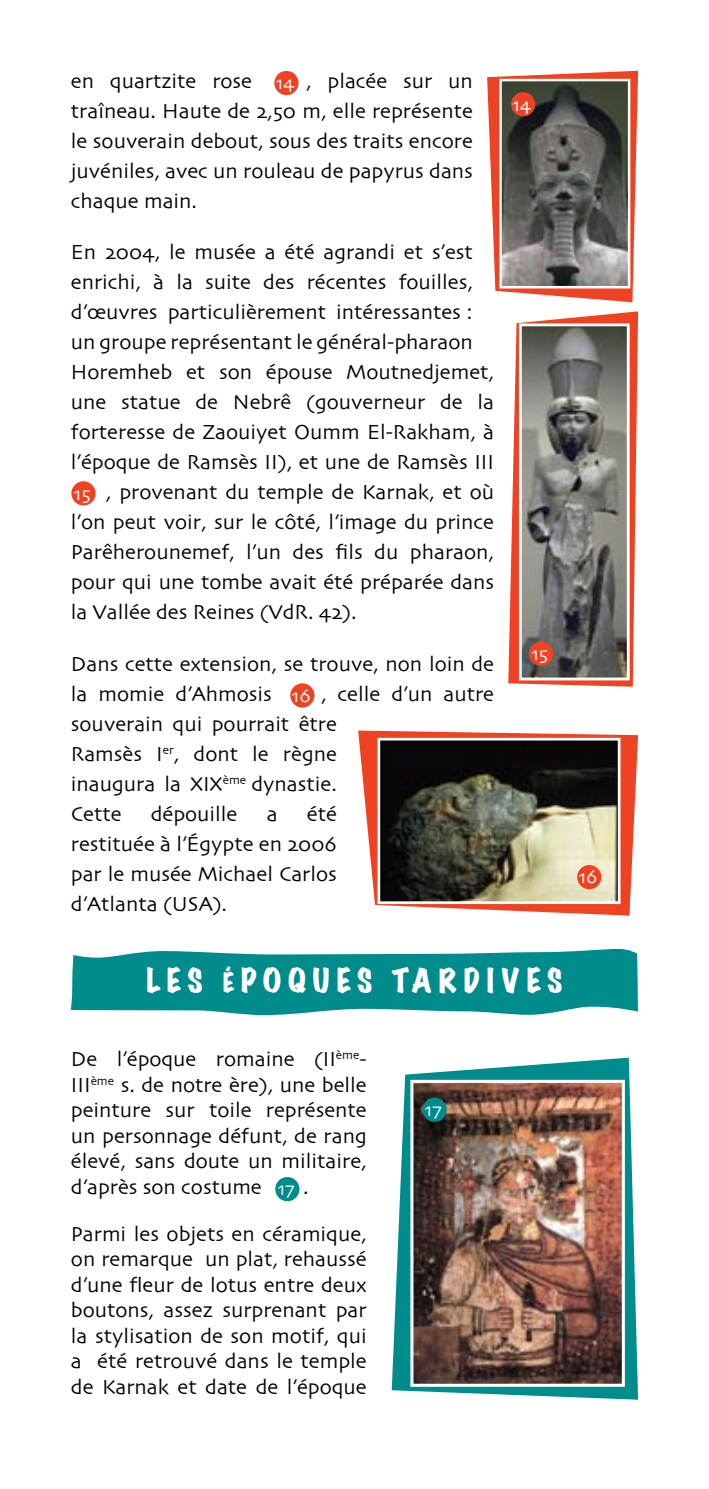
<style>
.page{position:relative;width:709px;height:1489px;background:#fff}
.page>*{position:absolute;margin:0;border:0;box-sizing:border-box;transform-origin:0 0}
.t1{font:expanded 30px "Marker Felt";letter-spacing:.2em;color:#fff}
.t2{font:21.25px/30px "Skia";color:#000;text-align:justify}
.t3{font:19.5px "Skia";color:#fff}
.s1{color:#fff}
</style>
<div class="page">
<svg style="left:71px;top:948px;width:567px;height:67px;background:#259c9c"></svg>
<svg style="left:392px;top:1057px;width:246px;height:342px;fill:#008b8c"></svg>
<img style="left:414px;top:1083px;width:207px;height:299px">
<div style="left:410px;top:1079px;width:215px;height:307px;border:3px solid #fff"></div>
<div style="left:422px;top:1097px;width:24px;height:24px;background:#008b8c;border-radius:50%"></div>
<div style="left:275px;top:1176px;width:24px;height:25px;background:#008b8c;border-radius:50%"></div>
<svg style="left:487px;top:71px;width:151px;height:231px"></svg>
<img style="left:503px;top:83px;width:123px;height:201px">
<div style="left:499px;top:79px;width:131px;height:209px;border:3px solid #fff"></div>
<div style="left:511px;top:92px;width:24px;height:24px;background:#ef4223;border-radius:50%"></div>
<div style="left:274px;top:71px;width:24px;height:24px;background:#ef4223;border-radius:50%"></div>
<svg style="left:508px;top:311px;width:130px;height:375px"></svg>
<img style="left:523px;top:327px;width:102px;height:349px">
<div style="left:519px;top:323px;width:110px;height:357px;border:3px solid #fff"></div>
<div style="left:529px;top:641px;width:24px;height:25px;background:#ef4223;border-radius:50%"></div>
<div style="left:71px;top:481px;width:25px;height:24px;background:#ef4223;border-radius:50%"></div>
<svg style="left:358px;top:730px;width:280px;height:185px;fill:#ef4223"></svg>
<img style="left:381px;top:741px;width:235px;height:159px">
<div style="left:377px;top:737px;width:243px;height:167px;border:3px solid #fff"></div>
<div style="left:577px;top:865px;width:24px;height:24px;background:#ef4223;border-radius:50%"></div>
<div style="left:290px;top:683px;width:24px;height:24px;background:#ef4223;border-radius:50%"></div>
<p class="t2" style="left:71px;top:67px;width:403px">en quartzite rose <span class="s1">(14)</span>, placée sur un traîneau. Haute de 2,50 m, elle représente le souverain debout, sous des traits encore juvéniles, avec un rouleau de papyrus dans chaque main.</p>
<p class="t2" style="left:71px;top:238px;width:425px;text-align:left">En 2004, le musée a été agrandi et s’est enrichi, à la suite des récentes fouilles, d’œuvres particulièrement intéressantes : un groupe représentant le général-pharaon Horemheb et son épouse Moutnedjemet, une statue de Nebrê (gouverneur de la forteresse de Zaouiyet Oumm El-Rakham, à l’époque de Ramsès II), et une de Ramsès III <span class="s1">(15</span> , provenant du temple de Karnak, et où l’on peut voir, sur le côté, l’image du prince Parêherounemef, l’un des fils du pharaon, pour qui une tombe avait été préparée dans la Vallée des Reines (VdR. 42).</p>
<p class="t2" style="left:71px;top:650px;width:425px;text-align:left">Dans cette extension, se trouve, non loin de la momie d’Ahmosis <span class="s1">(16)</span>, celle d’un autre souverain qui pourrait être<br>Ramsès I<sup>er</sup>, dont le règne<br>inaugura la XIX<sup>ème</sup> dynastie.<br>Cette</p>
<p class="t3" style="left:276px;top:71px;width:20px">14</p>
<p class="t3" style="left:74px;top:481px;width:18px">15</p>
<p class="t3" style="left:292px;top:683px;width:20px">16</p>
<p class="t2" style="left:71px;top:800px;width:267px;text-indent:236px">été restituée à l’Égypte en 2006 par le musée Michael Carlos d’Atlanta (USA).</p>
<p class="t2" style="left:151px;top:800px;width:88px">dépouille</p>
<p class="t2" style="left:267px;top:800px;width:12px">a</p>
<p class="t3" style="left:512px;top:92px;width:20px">14</p>
<p class="t3" style="left:531px;top:642px;width:18px">15</p>
<p class="t3" style="left:578px;top:865px;width:20px">16</p>
<h1 class="t1" style="left:146px;top:958px;width:417px">LES ÉPOQUES TARDIVES</h1>
<p class="t2" style="left:71px;top:1047px;width:297px;line-height:25.5px">De l’époque romaine (II<sup>ème</sup>-III<sup>ème</sup> s. de notre ère), une belle peinture sur toile représente un personnage défunt, de rang élevé, sans doute un militaire, d’après son costume <span class="s1">(17)</span>.</p>
<p class="t2" style="left:71px;top:1221px;width:297px;line-height:25.5px">Parmi les objets en céramique, on remarque un plat, rehaussé d’une fleur de lotus entre deux boutons, assez surprenant par la stylisation de son motif, qui a été retrouvé dans le temple de Karnak et date de l’époque</p>
<p class="t3" style="left:278px;top:1177px;width:18px">17</p>
<p class="t3" style="left:425px;top:1097px;width:18px">17</p>
</div>
